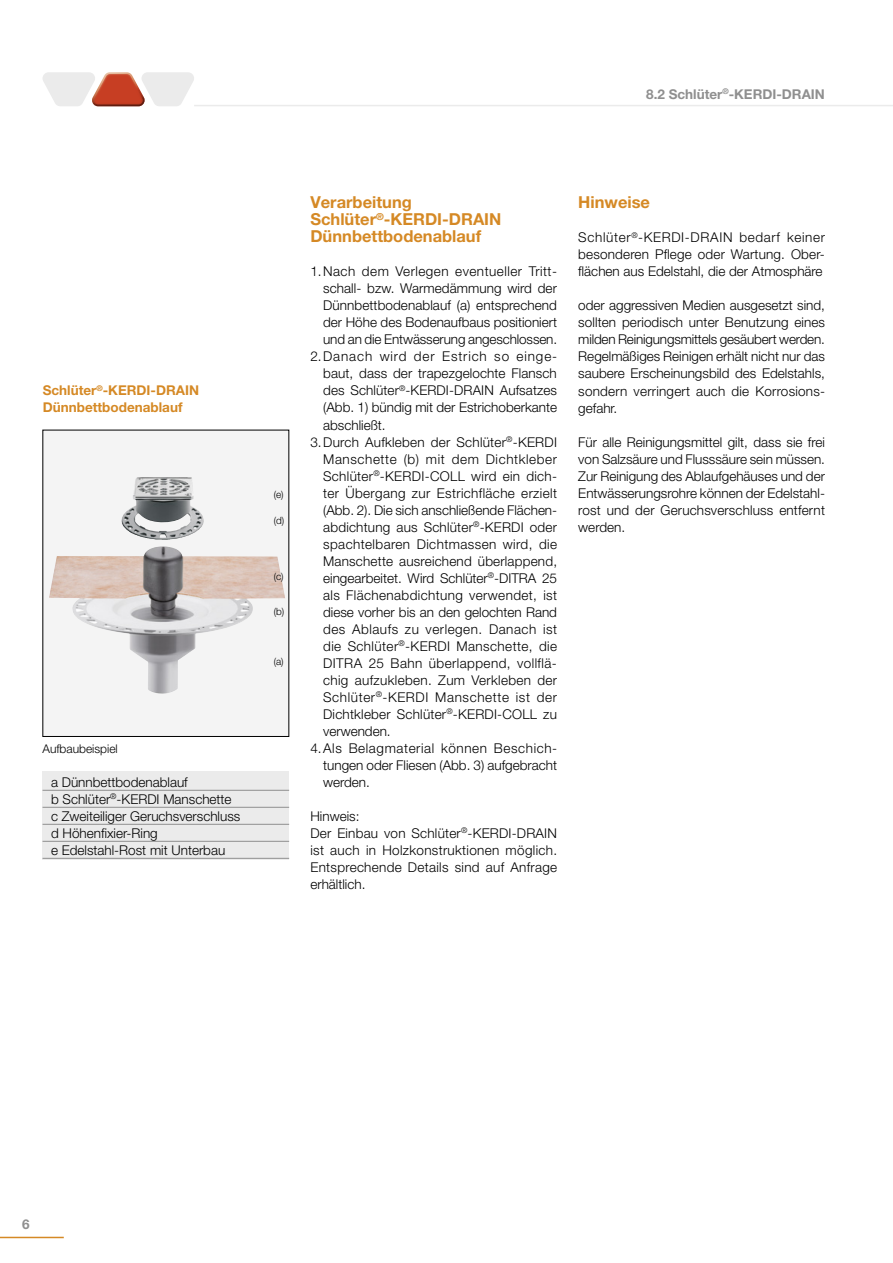
<style>
.page{position:relative;width:893px;height:1263px;background:#fff}
.page>*{position:absolute;margin:0;border:0;box-sizing:border-box;transform-origin:0 0}
.t1{font:700 16.5px/17px "Helvetica Neue LT Pro";color:#d58925}
.t2{font:300 13.5px/17px "Helvetica Neue LT Pro";letter-spacing:.015em;color:#000;text-align:justify}
.t3{font:300 13.5px "Helvetica Neue LT Pro";letter-spacing:.045em;color:#000}
.t4{font:700 13.5px/17px "Helvetica Neue LT Pro";color:#d58925}
.t5{font:300 13.5px "Helvetica Neue LT Pro";letter-spacing:.035em;color:#000}
.t6{font:300 13.5px "Helvetica Neue LT Pro";letter-spacing:-.01em;color:#000}
.t7{font:300 13.5px "Helvetica Neue LT Pro";letter-spacing:.065em;color:#000}
.t8{font:300 13.5px "Helvetica Neue LT Pro";letter-spacing:.04em;color:#000}
.t9{font:700 13.5px "Helvetica Neue LT Pro";color:#8f8f8f}
.t10{font:300 12px "Helvetica Neue LT Pro";color:#000}
.t11{font:300 9.9px "Helvetica Neue LT Pro";color:#000}
</style>
<div class="page">
<hr style="left:0;top:1237px;width:64px;height:1px;background:#d58925">
<hr style="left:194px;top:105px;width:699px;height:1px;background:#ebebeb">
<svg style="left:43px;top:72px;width:151px;height:34px"></svg>
<div style="left:43px;top:430px;width:246px;height:306px;background:#f4f4f4"></div>
<img style="left:49px;top:546px;width:236px;height:148px">
<div style="left:43px;top:771px;width:246px;height:88px;background:#ebebeb"></div>
<hr style="left:43px;top:790px;width:246px;height:1px;background:#8f8f8f">
<hr style="left:43px;top:807px;width:246px;height:1px;background:#8f8f8f">
<hr style="left:43px;top:824px;width:246px;height:1px;background:#8f8f8f">
<hr style="left:43px;top:841px;width:246px;height:1px;background:#8f8f8f">
<hr style="left:43px;top:858px;width:246px;height:1px;background:#8f8f8f">
<img style="left:121px;top:478px;width:83px;height:62px">
<p class="t9" style="left:646px;top:86px;width:180px">8.2 Schlüter<sup>®</sup>-KERDI-DRAIN</p>
<p class="t4" style="left:43px;top:382px;width:158px">Schlüter<sup>®</sup>-KERDI-DRAIN<br>Dünnbettbodenablauf</p>
<p class="t10" style="left:43px;top:741px;width:77px">Aufbaubeispiel</p>
<p class="t2" style="left:51px;top:773px;width:191px;text-align:left">a Dünnbettbodenablauf<br>b Schlüter<sup>®</sup>-KERDI Manschette c Zweiteiliger Geruchsverschluss d Höhenfixier-Ring<br>e Edelstahl-Rost mit Unterbau</p>
<p class="t11" style="left:274px;top:488px;width:11px">(e)</p>
<p class="t11" style="left:274px;top:514px;width:12px">(d)</p>
<p class="t11" style="left:274px;top:571px;width:11px">(c)</p>
<p class="t11" style="left:274px;top:605px;width:12px">(b)</p>
<p class="t11" style="left:274px;top:656px;width:11px">(a)</p>
<p class="t1" style="left:310px;top:194px;width:192px">Verarbeitung<br>Schlüter<sup>®</sup>-KERDI-DRAIN<br>Dünnbettbodenablauf</p>
<p class="t5" style="left:310px;top:263px;width:248px">1.Nach dem Verlegen eventueller Tritt-</p>
<p class="t2" style="left:323px;top:280px;width:235px">schall- bzw. Warmedämmung wird der</p>
<p class="t2" style="left:323px;top:297px;width:235px">Dünnbettbodenablauf (a) entsprechend</p>
<p class="t2" style="left:323px;top:314px;width:235px">der Höhe des Bodenaufbaus positioniert</p>
<p class="t6" style="left:323px;top:331px;width:236px">und an die Entwässerung angeschlossen.</p>
<p class="t7" style="left:310px;top:348px;width:248px">2.Danach wird der Estrich so einge-</p>
<p class="t2" style="left:323px;top:365px;width:235px">baut, dass der trapezgelochte Flansch</p>
<p class="t2" style="left:323px;top:382px;width:235px">des Schlüter<sup>®</sup>-KERDI-DRAIN Aufsatzes</p>
<p class="t2" style="left:323px;top:399px;width:235px">(Abb. 1) bündig mit der Estrichoberkante</p>
<p class="t2" style="left:323px;top:416px;width:64px">abschließt.</p>
<p class="t2" style="left:310px;top:433px;width:248px">3.Durch Aufkleben der Schlüter<sup>®</sup>-KERDI</p>
<p class="t3" style="left:323px;top:450px;width:235px">Manschette (b) mit dem Dichtkleber</p>
<p class="t2" style="left:323px;top:467px;width:235px">Schlüter<sup>®</sup>-KERDI-COLL wird ein dich-</p>
<p class="t2" style="left:323px;top:484px;width:235px">ter Übergang zur Estrichfläche erzielt</p>
<p class="t2" style="left:323px;top:501px;width:236px">(Abb. 2). Die sich anschließende Flächen-</p>
<p class="t2" style="left:323px;top:518px;width:235px">abdichtung aus Schlüter<sup>®</sup>-KERDI oder</p>
<p class="t2" style="left:323px;top:535px;width:235px">spachtelbaren Dichtmassen wird, die</p>
<p class="t2" style="left:323px;top:552px;width:235px">Manschette ausreichend überlappend,</p>
<p class="t2" style="left:323px;top:569px;width:235px">eingearbeitet. Wird Schlüter<sup>®</sup>-DITRA 25</p>
<p class="t2" style="left:323px;top:586px;width:235px">als Flächenabdichtung verwendet, ist</p>
<p class="t2" style="left:323px;top:603px;width:235px">diese vorher bis an den gelochten Rand</p>
<p class="t8" style="left:323px;top:620px;width:235px">des Ablaufs zu verlegen. Danach ist</p>
<p class="t2" style="left:323px;top:637px;width:235px">die Schlüter<sup>®</sup>-KERDI Manschette, die</p>
<p class="t2" style="left:323px;top:654px;width:235px">DITRA 25 Bahn überlappend, vollflä-</p>
<p class="t2" style="left:323px;top:671px;width:236px">chig aufzukleben. Zum Verkleben der</p>
<p class="t3" style="left:323px;top:689px;width:235px">Schlüter<sup>®</sup>-KERDI Manschette ist der</p>
<p class="t2" style="left:323px;top:705px;width:235px">Dichtkleber Schlüter<sup>®</sup>-KERDI-COLL zu</p>
<p class="t2" style="left:323px;top:722px;width:69px">verwenden.</p>
<p class="t3" style="left:310px;top:740px;width:248px">4.Als Belagmaterial können Beschich-</p>
<p class="t2" style="left:323px;top:756px;width:235px">tungen oder Fliesen (Abb. 3) aufgebracht</p>
<p class="t2" style="left:323px;top:773px;width:48px">werden.</p>
<p class="t2" style="left:310px;top:807px;width:248px;text-align:left">Hinweis:<br>Der Einbau von Schlüter<sup>®</sup>-KERDI-DRAIN ist auch in Holzkonstruktionen möglich.<br>Entsprechende Details sind auf Anfrage erhältlich.</p>
<p class="t1" style="left:578px;top:194px;width:73px">Hinweise</p>
<p class="t2" style="left:578px;top:229px;width:248px">Schlüter<sup>®</sup>-KERDI-DRAIN bedarf keiner besonderen Pflege oder Wartung. Ober&shy;flächen aus Edelstahl, die der Atmosphäre</p>
<p class="t2" style="left:578px;top:297px;width:248px">oder aggressiven Medien ausgesetzt sind, sollten periodisch unter Benutzung eines milden Reinigungsmittels gesäubert werden.<br>Regelmäßiges Reinigen erhält nicht nur das saubere Erscheinungsbild des Edelstahls, sondern verringert auch die Korrosions&shy;gefahr.</p>
<p class="t2" style="left:578px;top:433px;width:248px">Für alle Reinigungsmittel gilt, dass sie frei von Salzsäure und Flusssäure sein müssen.<br>Zur Reinigung des Ablaufgehäuses und der Entwässerungsrohre können der Edelstahl&shy;rost und der Geruchsverschluss entfernt werden.</p>
<p class="t9" style="left:22px;top:1216px;width:9px">6</p>
</div>
